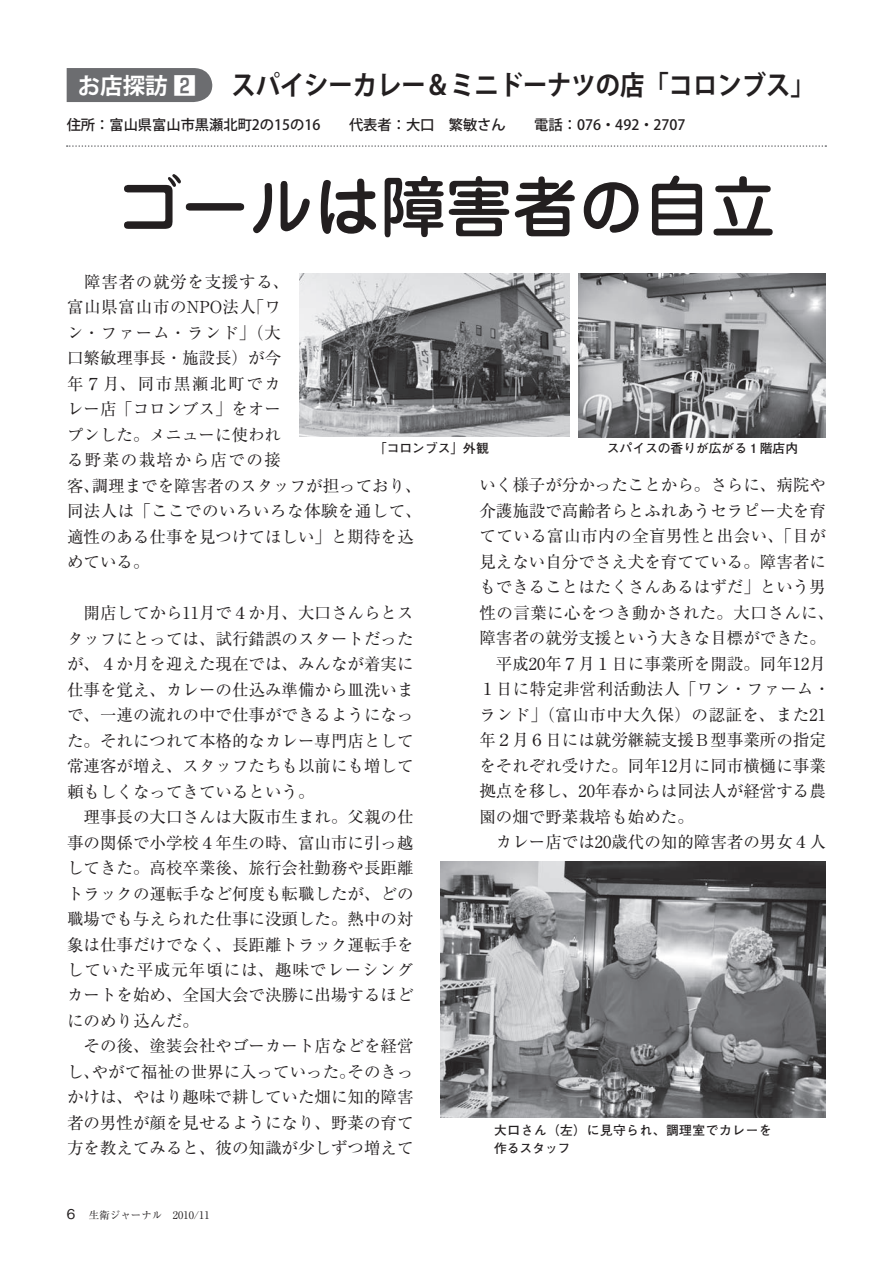
<style>
.page{position:relative;width:893px;height:1263px;background:#fff}
.page>*{position:absolute;margin:0;border:0;box-sizing:border-box;transform-origin:0 0}
.t1{font:500 66px "Jun 34 Pro";color:#231f20}
.t2{font:700 27px "Koz Go Pr 6 N";color:#231f20;scale:.9 1}
.t3{font:700 22.5px "Koz Go Pr 6 N";color:#fff}
.t4{font:16.5px/25.5px "Ryumin Pr 6 N";color:#231f20}
.t5{font:500 14.25px "Koz Go Pr 6 N";color:#231f20}
.t6{font:700 12.75px/18px "Futo Go B101 Pr 6 N";letter-spacing:.045em;color:#231f20}
.t7{font:700 12.75px "Futo Go B101 Pr 6 N";color:#231f20}
.t8{font:10.5px "Ryumin Pr 6 N";color:#231f20}
.s1{font-family:"Shin Go Pr 6 N De"}
.s2{font-family:"Gothic BBB Pr 6 N";font-weight:500;font-size:13.5px}
</style>
<div class="page">
<svg style="left:67px;top:145px;width:759px;height:2px"></svg>
<div style="left:67px;top:68px;width:145px;height:34px;background:#6c6d70"></div>
<img style="left:299px;top:273px;width:271px;height:163px">
<img style="left:579px;top:273px;width:247px;height:164px">
<img style="left:440px;top:861px;width:386px;height:256px">
<h2 class="t2" style="left:231px;top:70px;width:650px">スパイシーカレー＆ミニドーナツの店「コロンブス」</h2>
<p class="t5" style="left:67px;top:117px;width:620px">住所：富山県富山市黒瀬北町2の15の16　　代表者：大口　繁敏さん　　電話：076・492・2707</p>
<h3 class="t3" style="left:78px;top:73px;width:120px">お店探訪 <span class="s1">2</span></h3>
<h1 class="t1" style="left:116px;top:155px;width:661px">ゴールは障害者の自立</h1>
<p class="t4" style="left:67px;top:268px;width:356px">　障害者の就労を支援する、<br>富山県富山市のNPO法人｢ワ<br>ン・ファーム・ランド｣（大<br>口繁敏理事長・施設長）が今<br>年７月、同市黒瀬北町でカ<br>レー店「コロンブス」をオー<br>プンした。メニューに使われ<br>る野菜の栽培から店での接<br>客、調理までを障害者のスタッフが担っており、同法人は「ここでのいろいろな体験を通して、適性のある仕事を見つけてほしい」と期待を込めている。</p>
<p class="t4" style="left:67px;top:599px;width:348px">　開店してから11月で４か月、大口さんらとスタッフにとっては、試行錯誤のスタートだったが、４か月を迎えた現在では、みんなが着実に仕事を覚え、カレーの仕込み準備から皿洗いまで、一連の流れの中で仕事ができるようになった。それにつれて本格的なカレー専門店として常連客が増え、スタッフたちも以前にも増して頼もしくなってきているという。<br>　理事長の大口さんは大阪市生まれ。父親の仕事の関係で小学校４年生の時、富山市に引っ越してきた。高校卒業後、旅行会社勤務や長距離トラックの運転手など何度も転職したが、どの職場でも与えられた仕事に没頭した。熱中の対象は仕事だけでなく、長距離トラック運転手をしていた平成元年頃には、趣味でレーシングカートを始め、全国大会で決勝に出場するほどにのめり込んだ。<br>　その後、塗装会社やゴーカート店などを経営し、やがて福祉の世界に入っていった。そのきっかけは、やはり趣味で耕していた畑に知的障害者の男性が顔を見せるようになり、野菜の育て方を教えてみると、彼の知識が少しずつ増えて</p>
<p class="t7" style="left:374px;top:438px;width:116px">「コロンブス」外観</p>
<p class="t7" style="left:607px;top:438px;width:193px">スパイスの香りが広がる１階店内</p>
<p class="t4" style="left:479px;top:472px;width:356px">いく様子が分かったことから。さらに、病院や介護施設で高齢者らとふれあうセラピー犬を育てている富山市内の全盲男性と出会い、「目が見えない自分でさえ犬を育てている。障害者にもできることはたくさんあるはずだ」という男性の言葉に心をつき動かされた。大口さんに、障害者の就労支援という大きな目標ができた。　平成20年７月１日に事業所を開設。同年12月<br>１日に特定非営利活動法人「ワン・ファーム・ランド」（富山市中大久保）の認証を、また21年２月６日には就労継続支援Ｂ型事業所の指定をそれぞれ受けた。同年12月に同市横樋に事業拠点を移し、20年春からは同法人が経営する農園の畑で野菜栽培も始めた。<br>　カレー店では20歳代の知的障害者の男女４人</p>
<p class="t6" style="left:494px;top:1121px;width:279px">大口さん（左）に見守られ、調理室でカレーを作るスタッフ</p>
<p class="t8" style="left:67px;top:1207px;width:144px"><span class="s2">6　</span>生衛ジャーナル　2010/11</p>
</div>
